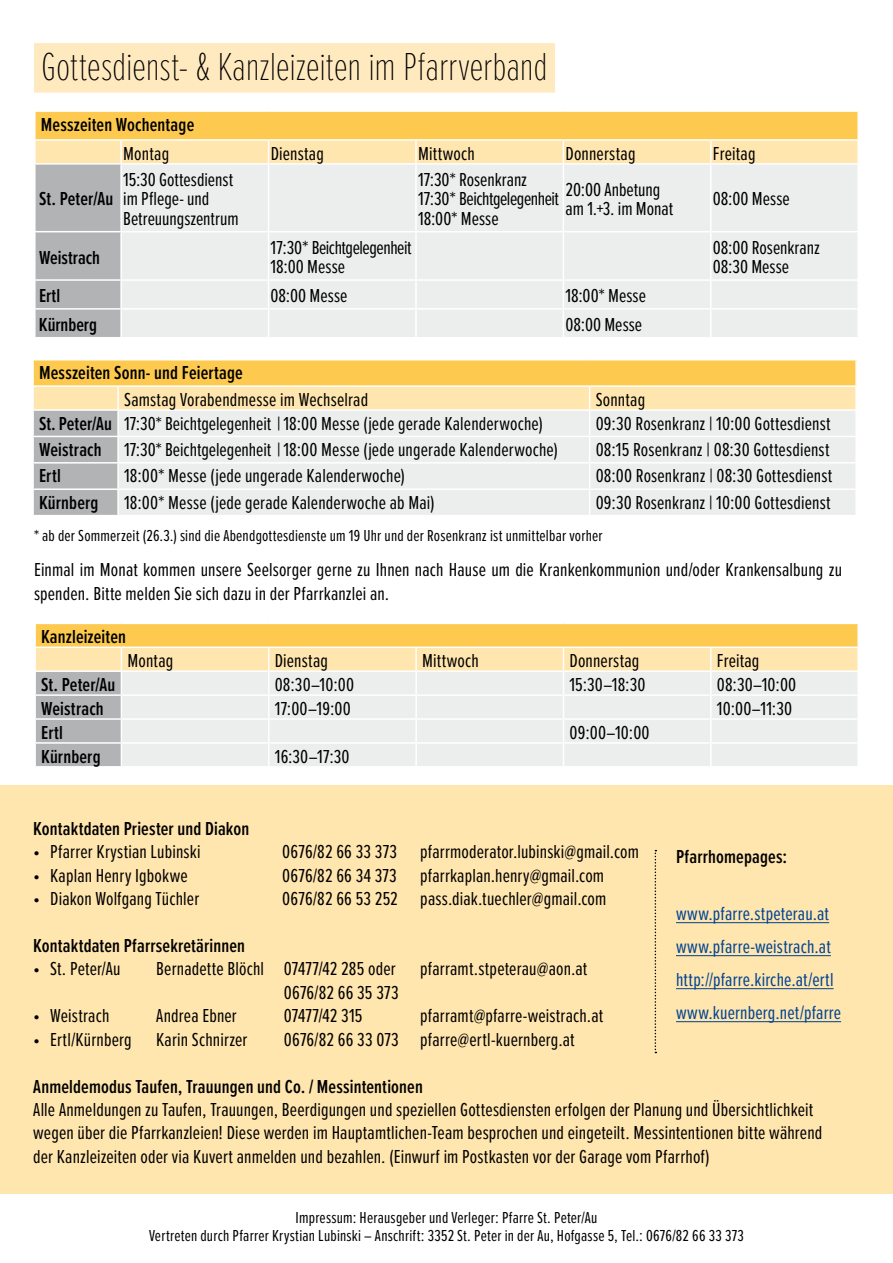
<style>
.page{position:relative;width:893px;height:1263px;background:#fff}
.page>*{position:absolute;margin:0;border:0;box-sizing:border-box;transform-origin:0 0}
.t1{font:100 40.5px "Proxima Nova Ex Cn";letter-spacing:-.01em;color:#000}
.t2{font:19.5px/19.5px "Proxima Nova Ex Cn";letter-spacing:.005em;color:#000}
.t3{font:600 19.5px "Proxima Nova Ex Cn";letter-spacing:.01em;color:#000}
.t4{font:19.5px/33px "Proxima Nova Ex Cn";letter-spacing:.01em;color:#004494}
.t5{font:19.5px/19.5px "Proxima Nova Ex Cn";letter-spacing:-.02em;color:#000}
.t6{font:16.5px/18px "Proxima Nova Ex Cn";letter-spacing:.01em;color:#000;text-align:center}
.s1{font-weight:600}
</style>
<div class="page">
<div style="left:34px;top:43px;width:521px;height:50px;background:#ffeabf"></div>
<div style="left:35px;top:111px;width:823px;height:29px;background:#fdca4f"></div>
<hr style="left:34px;top:110px;width:87px;height:2px;background:#fff">
<hr style="left:34px;top:112px;width:2px;height:27px;background:#fff">
<hr style="left:121px;top:110px;width:148px;height:2px;background:#fff">
<hr style="left:269px;top:110px;width:147px;height:2px;background:#fff">
<hr style="left:416px;top:110px;width:147px;height:2px;background:#fff">
<hr style="left:563px;top:110px;width:148px;height:2px;background:#fff">
<hr style="left:711px;top:110px;width:148px;height:2px;background:#fff">
<hr style="left:857px;top:112px;width:2px;height:27px;background:#fff">
<hr style="left:34px;top:139px;width:87px;height:2px;background:#fff">
<hr style="left:121px;top:139px;width:148px;height:2px;background:#fff">
<hr style="left:269px;top:139px;width:147px;height:2px;background:#fff">
<hr style="left:416px;top:139px;width:147px;height:2px;background:#fff">
<hr style="left:563px;top:139px;width:148px;height:2px;background:#fff">
<hr style="left:711px;top:139px;width:148px;height:2px;background:#fff">
<svg style="left:35px;top:140px;width:823px;height:197px;background:#e9e7e1"></svg>
<hr style="left:857px;top:310px;width:2px;height:27px;background:#fff">
<div style="left:35px;top:623px;width:823px;height:24px;background:#fdca4f"></div>
<hr style="left:34px;top:623px;width:87px;height:1px;background:#fff">
<hr style="left:34px;top:624px;width:2px;height:22px;background:#fff">
<hr style="left:121px;top:623px;width:148px;height:1px;background:#fff">
<hr style="left:269px;top:623px;width:147px;height:1px;background:#fff">
<hr style="left:416px;top:623px;width:147px;height:1px;background:#fff">
<hr style="left:563px;top:623px;width:148px;height:1px;background:#fff">
<hr style="left:711px;top:623px;width:148px;height:1px;background:#fff">
<hr style="left:857px;top:624px;width:2px;height:22px;background:#fff">
<hr style="left:34px;top:646px;width:87px;height:2px;background:#fff">
<hr style="left:121px;top:646px;width:148px;height:2px;background:#fff">
<hr style="left:269px;top:646px;width:147px;height:2px;background:#fff">
<hr style="left:416px;top:646px;width:147px;height:2px;background:#fff">
<hr style="left:563px;top:646px;width:148px;height:2px;background:#fff">
<hr style="left:711px;top:646px;width:148px;height:2px;background:#fff">
<svg style="left:35px;top:647px;width:823px;height:119px;background:#ece8dd"></svg>
<hr style="left:711px;top:742px;width:148px;height:2px;background:#fff">
<hr style="left:710px;top:744px;width:2px;height:22px;background:#fff">
<hr style="left:857px;top:744px;width:2px;height:22px;background:#fff">
<div style="left:33px;top:360px;width:823px;height:26px;background:#fdca4f"></div>
<hr style="left:32px;top:360px;width:2px;height:25px;background:#fff">
<hr style="left:855px;top:360px;width:2px;height:25px;background:#fff">
<hr style="left:32px;top:385px;width:86px;height:2px;background:#fff">
<hr style="left:118px;top:385px;width:472px;height:2px;background:#fff">
<hr style="left:590px;top:385px;width:267px;height:2px;background:#fff">
<svg style="left:33px;top:386px;width:823px;height:129px;background:#ebe8de"></svg>
<hr style="left:855px;top:490px;width:2px;height:25px;background:#fff">
<div style="left:0;top:786px;width:893px;height:408px;background:#ffe5ae"></div>
<hr style="left:676px;top:922px;width:153px;height:1px;background:#004494">
<hr style="left:676px;top:955px;width:155px;height:1px;background:#004494">
<hr style="left:676px;top:988px;width:158px;height:1px;background:#004494">
<hr style="left:676px;top:1021px;width:165px;height:1px;background:#004494">
<svg style="left:655px;top:850px;width:1px;height:203px"></svg>
<h1 class="t1" style="left:41px;top:37px;width:508px">Gottesdienst- &amp; Kanzleizeiten im Pfarrverband</h1>
<p class="t3" style="left:41px;top:110px;width:155px">Messzeiten Wochentage</p>
<p class="t2" style="left:123px;top:143px;width:47px">Montag</p>
<p class="t2" style="left:271px;top:143px;width:55px">Dienstag</p>
<p class="t2" style="left:418px;top:143px;width:58px">Mittwoch</p>
<p class="t2" style="left:565px;top:143px;width:71px">Donnerstag</p>
<p class="t2" style="left:713px;top:143px;width:44px">Freitag</p>
<p class="t3" style="left:39px;top:185px;width:76px">St. Peter/Au</p>
<p class="t2" style="left:123px;top:169px;width:117px">15:30 Gottesdienst im Pflege- und<br>Betreuungszentrum</p>
<p class="t2" style="left:418px;top:169px;width:143px">17:30* Rosenkranz<br>17:30* Beichtgelegenheit<br>18:00* Messe</p>
<p class="t2" style="left:565px;top:179px;width:109px">20:00 Anbetung am 1.+3. im Monat</p>
<p class="t2" style="left:713px;top:188px;width:78px">08:00 Messe</p>
<p class="t3" style="left:39px;top:243px;width:63px">Weistrach</p>
<p class="t5" style="left:271px;top:237px;width:143px">17:30* Beichtgelegenheit<br>18:00 Messe</p>
<p class="t2" style="left:713px;top:237px;width:109px">08:00 Rosenkranz<br>08:30 Messe</p>
<p class="t3" style="left:39px;top:281px;width:23px">Ertl</p>
<p class="t2" style="left:271px;top:285px;width:78px">08:00 Messe</p>
<p class="t2" style="left:565px;top:285px;width:82px">18:00* Messe</p>
<p class="t3" style="left:39px;top:310px;width:60px">Kürnberg</p>
<p class="t2" style="left:565px;top:314px;width:78px">08:00 Messe</p>
<p class="t3" style="left:39px;top:359px;width:205px">Messzeiten Sonn- und Feiertage</p>
<p class="t2" style="left:124px;top:389px;width:246px">Samstag Vorabendmesse im Wechselrad</p>
<p class="t2" style="left:596px;top:389px;width:51px">Sonntag</p>
<p class="t2" style="left:39px;top:413px;width:505px"><span class="s1">St. Peter/Au</span> 17:30* Beichtgelegenheit | 18:00 Messe (jede gerade Kalenderwoche)</p>
<p class="t2" style="left:596px;top:413px;width:237px">09:30 Rosenkranz | 10:00 Gottesdienst</p>
<p class="t2" style="left:39px;top:439px;width:520px"><span class="s1">Weistrach</span> 17:30* Beichtgelegenheit | 18:00 Messe (jede ungerade Kalenderwoche)</p>
<p class="t2" style="left:596px;top:439px;width:235px">08:15 Rosenkranz | 08:30 Gottesdienst</p>
<p class="t3" style="left:39px;top:462px;width:23px">Ertl</p>
<p class="t2" style="left:124px;top:465px;width:282px">18:00* Messe (jede ungerade Kalenderwoche)</p>
<p class="t2" style="left:596px;top:465px;width:238px">08:00 Rosenkranz | 08:30 Gottesdienst</p>
<p class="t3" style="left:39px;top:488px;width:61px">Kürnberg</p>
<p class="t2" style="left:124px;top:492px;width:312px">18:00* Messe (jede gerade Kalenderwoche ab Mai)</p>
<p class="t2" style="left:596px;top:492px;width:237px">09:30 Rosenkranz | 10:00 Gottesdienst</p>
<p class="t6" style="left:34px;top:526px;width:570px">* ab der Sommerzeit (26.3.) sind die Abendgottesdienste um 19 Uhr und der Rosenkranz ist unmittelbar vorher</p>
<p class="t2" style="left:34px;top:557px;width:809px;line-height:23.4px">Einmal im Monat kommen unsere Seelsorger gerne zu Ihnen nach Hause um die Krankenkommunion und/oder Krankensalbung zu spenden. Bitte melden Sie sich dazu in der Pfarrkanzlei an.</p>
<p class="t3" style="left:41px;top:622px;width:86px">Kanzleizeiten</p>
<p class="t2" style="left:127px;top:650px;width:47px">Montag</p>
<p class="t2" style="left:275px;top:650px;width:55px">Dienstag</p>
<p class="t2" style="left:422px;top:650px;width:58px">Mittwoch</p>
<p class="t2" style="left:569px;top:650px;width:71px">Donnerstag</p>
<p class="t2" style="left:717px;top:650px;width:44px">Freitag</p>
<p class="t3" style="left:41px;top:670px;width:76px">St. Peter/Au</p>
<p class="t2" style="left:275px;top:674px;width:81px">08:30–10:00</p>
<p class="t2" style="left:569px;top:674px;width:77px">15:30–18:30</p>
<p class="t2" style="left:717px;top:674px;width:81px">08:30–10:00</p>
<p class="t3" style="left:41px;top:694px;width:64px">Weistrach</p>
<p class="t2" style="left:275px;top:698px;width:77px">17:00–19:00</p>
<p class="t2" style="left:717px;top:698px;width:77px">10:00–11:30</p>
<p class="t3" style="left:41px;top:718px;width:23px">Ertl</p>
<p class="t2" style="left:569px;top:722px;width:82px">09:00–10:00</p>
<p class="t3" style="left:41px;top:742px;width:61px">Kürnberg</p>
<p class="t2" style="left:275px;top:746px;width:76px">16:30–17:30</p>
<p class="t3" style="left:33px;top:814px;width:217px">Kontaktdaten Priester und Diakon</p>
<p class="t2" style="left:33px;top:841px;width:169px">• Pfarrer Krystian Lubinski</p>
<p class="t2" style="left:282px;top:841px;width:358px">0676/82 66 33 373 pfarrmoderator.lubinski@gmail.com</p>
<p class="t2" style="left:33px;top:865px;width:156px">• Kaplan Henry Igbokwe</p>
<p class="t2" style="left:282px;top:865px;width:323px">0676/82 66 34 373 pfarrkaplan.henry@gmail.com</p>
<p class="t2" style="left:33px;top:888px;width:167px">• Diakon Wolfgang Tüchler</p>
<p class="t2" style="left:282px;top:888px;width:326px">0676/82 66 53 252 pass.diak.tuechler@gmail.com</p>
<p class="t3" style="left:33px;top:931px;width:213px">Kontaktdaten Pfarrsekretärinnen</p>
<p class="t2" style="left:33px;top:958px;width:89px">• St. Peter/Au</p>
<p class="t2" style="left:156px;top:958px;width:241px">Bernadette Blöchl 07477/42 285 oder</p>
<p class="t2" style="left:420px;top:958px;width:169px">pfarramt.stpeterau@aon.at</p>
<p class="t2" style="left:284px;top:982px;width:116px">0676/82 66 35 373</p>
<p class="t2" style="left:33px;top:1005px;width:78px">• Weistrach</p>
<p class="t2" style="left:156px;top:1005px;width:82px">Andrea Ebner</p>
<p class="t2" style="left:284px;top:1005px;width:80px">07477/42 315</p>
<p class="t2" style="left:420px;top:1005px;width:185px">pfarramt@pfarre-weistrach.at</p>
<p class="t2" style="left:33px;top:1029px;width:100px">• Ertl/Kürnberg</p>
<p class="t2" style="left:156px;top:1029px;width:93px">Karin Schnirzer</p>
<p class="t2" style="left:284px;top:1029px;width:293px">0676/82 66 33 073 pfarre@ertl-kuernberg.at</p>
<p class="t3" style="left:33px;top:1072px;width:391px">Anmeldemodus Taufen, Trauungen und Co. / Messintentionen</p>
<p class="t2" style="left:33px;top:1097px;width:791px;line-height:23.4px">Alle Anmeldungen zu Taufen, Trauungen, Beerdigungen und speziellen Gottesdiensten erfolgen der Planung und Übersichtlichkeit wegen über die Pfarrkanzleien! Diese werden im Hauptamtlichen-Team besprochen und eingeteilt. Messintentionen bitte während der Kanzleizeiten oder via Kuvert anmelden und bezahlen. (Einwurf im Postkasten vor der Garage vom Pfarrhof)</p>
<p class="t3" style="left:676px;top:842px;width:113px">Pfarrhomepages:</p>
<p class="t4" style="left:676px;top:896px;width:167px">www.pfarre.stpeterau.at www.pfarre-weistrach.at http://pfarre.kirche.at/ertl www.kuernberg.net/pfarre</p>
<p class="t6" style="left:149px;top:1208px;width:596px">Impressum: Herausgeber und Verleger: Pfarre St. Peter/Au<br>Vertreten durch Pfarrer Krystian Lubinski – Anschrift: 3352 St. Peter in der Au, Hofgasse 5, Tel.: 0676/82 66 33 373</p>
</div>
